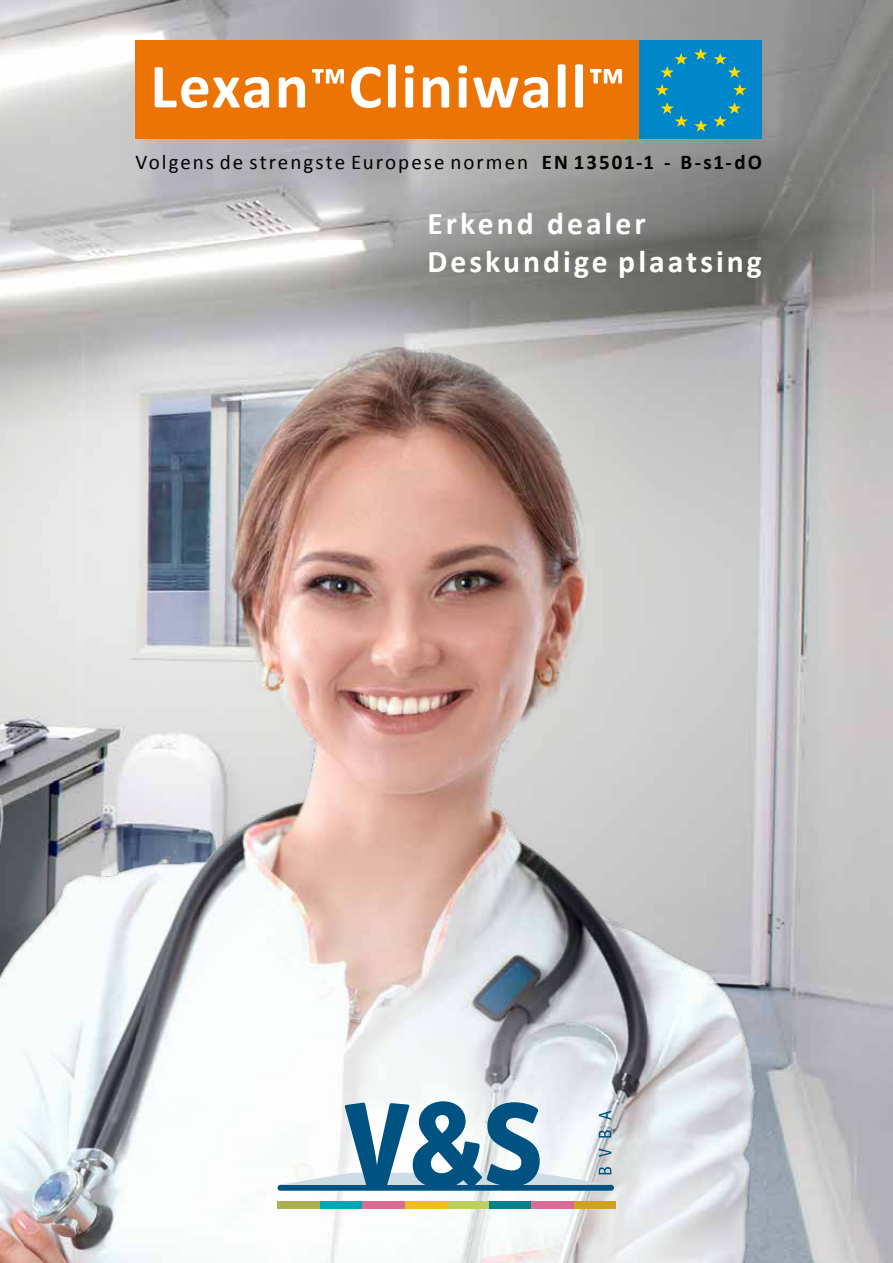
<style>
.page{position:relative;width:893px;height:1263px;background:#fff}
.page>*{position:absolute;margin:0;border:0;box-sizing:border-box;transform-origin:0 0}
.t1{font:700 63.3px "Calibri";letter-spacing:.03em;color:#fff}
.t2{font:700 31.65px/38px "Calibri";letter-spacing:.095em;color:#fff}
.t3{font:21px "Calibri";letter-spacing:.095em;color:#000}
.s1{font-size:50.55px}
.s2{font-weight:700}
</style>
<div class="page">
<img style="left:0;top:0;width:893px;height:1263px">
<img style="left:0;top:348px;width:817px;height:915px">
<div style="left:135px;top:41px;width:505px;height:98px;background:#ec7405"></div>
<div style="left:640px;top:41px;width:122px;height:98px;background:#0086cb"></div>
<svg style="left:694px;top:48px;width:13px;height:12px"></svg>
<svg style="left:656px;top:84px;width:12px;height:12px"></svg>
<svg style="left:661px;top:102px;width:27px;height:25px"></svg>
<svg style="left:695px;top:120px;width:12px;height:12px"></svg>
<svg style="left:714px;top:102px;width:27px;height:25px"></svg>
<svg style="left:733px;top:84px;width:13px;height:11px"></svg>
<svg style="left:661px;top:53px;width:26px;height:25px"></svg>
<svg style="left:714px;top:53px;width:27px;height:25px"></svg>
<div style="left:280px;top:1185px;width:331px;height:6px;background:#005380"></div>
<div style="left:573px;top:1201px;width:42px;height:8px;background:#cfa222"></div>
<div style="left:531px;top:1201px;width:42px;height:8px;background:#d86c96"></div>
<div style="left:489px;top:1201px;width:42px;height:8px;background:#03828d"></div>
<div style="left:447px;top:1201px;width:42px;height:8px;background:#becf5f"></div>
<div style="left:404px;top:1201px;width:43px;height:8px;background:#f1bc22"></div>
<div style="left:362px;top:1201px;width:42px;height:8px;background:#d86c96"></div>
<div style="left:320px;top:1201px;width:42px;height:8px;background:#00a7b6"></div>
<div style="left:278px;top:1201px;width:42px;height:8px;background:#acae51"></div>
<svg style="left:280px;top:1101px;width:331px;height:84px"></svg>
<h1 class="t1" style="left:150px;top:46px;width:476px">Lexan<span class="s1">™</span>Cliniwall<span class="s1">™</span></h1>
<p class="t3" style="left:135px;top:148px;width:628px">Volgens de strengste Europese normen <span class="s2">EN 13501-1 - B-s1-dO</span></p>
<h2 class="t2" style="left:428px;top:204px;width:336px">Erkend dealer<br>Deskundige plaatsing</h2>
</div>
